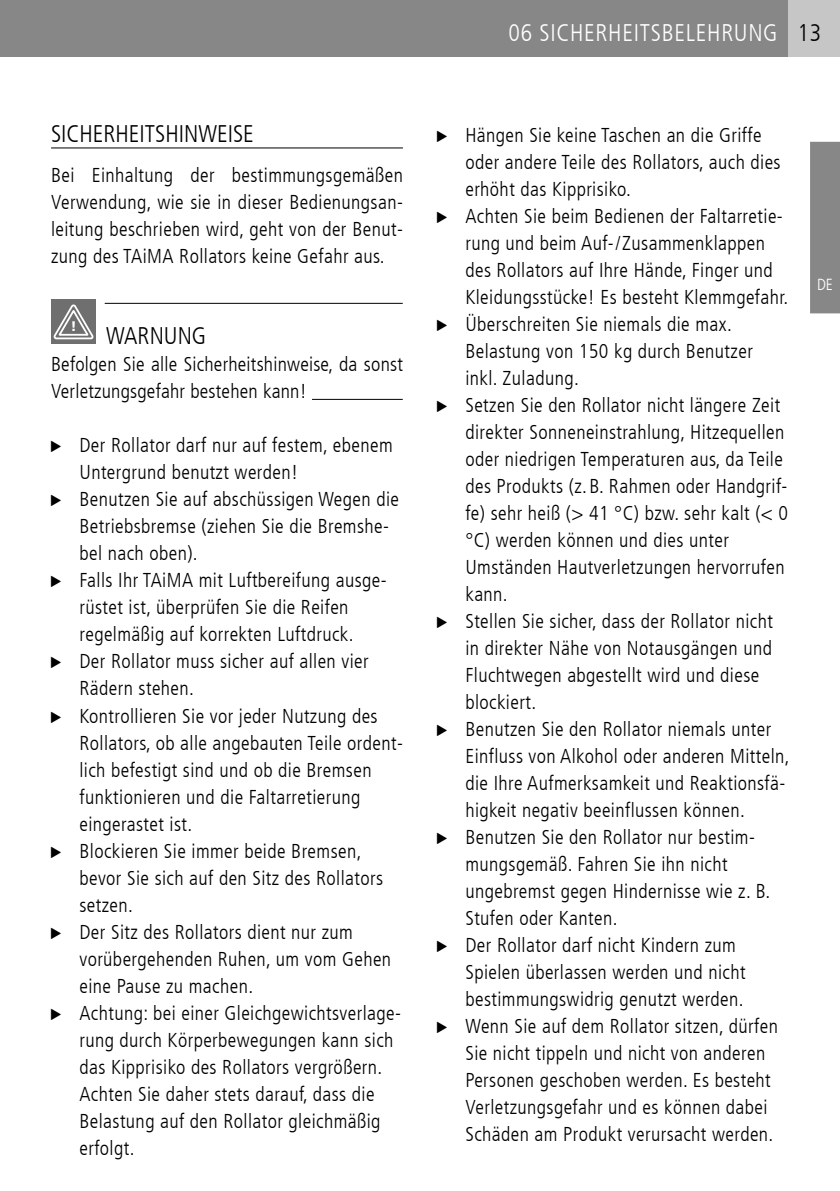
<style>
.page{position:relative;width:840px;height:1191px;background:#fff}
.page>*{position:absolute;margin:0;border:0;box-sizing:border-box;transform-origin:0 0}
.t1{font:300 condensed 24px "Frutiger LT";color:#000}
.t2{font:300 condensed 24px "Frutiger LT";letter-spacing:.03em;color:#fff}
.t3{font:300 condensed 20px/27px "Frutiger LT";letter-spacing:.02em;color:#000;text-align:justify}
.t4{font:300 condensed 16px "Frutiger LT";color:#fff}
.s1{font-family:"Icons South St";font-weight:400;font-stretch:normal;font-size:10px}
</style>
<div class="page">
<div style="left:0;top:0;width:839px;height:57px;background:#878787"></div>
<div style="left:788px;top:0;width:51px;height:57px;background:#c6c6c6"></div>
<div style="left:810px;top:141px;width:29px;height:173px;background:#878787"></div>
<hr style="left:51px;top:147px;width:352px;height:1px;background:#000">
<hr style="left:105px;top:303px;width:297px;height:1px;background:#000">
<hr style="left:312px;top:399px;width:90px;height:1px;background:#000">
<div style="left:51px;top:299px;width:45px;height:45px;background:#706f6f"></div>
<svg style="left:53px;top:304px;width:41px;height:36px"></svg>
<p class="t1" style="left:51px;top:120px;width:204px">SICHERHEITSHINWEISE</p>
<p class="t3" style="left:51px;top:162px;width:353px">Bei Einhaltung der bestimmungsgemäßen Verwendung, wie sie in dieser Bedienungsan&shy;leitung beschrieben wird, geht von der Benut&shy;zung des TAiMA Rollators keine Gefahr aus.</p>
<p class="t1" style="left:106px;top:322px;width:102px">WARNUNG</p>
<p class="t3" style="left:51px;top:351px;width:353px">Befolgen Sie alle Sicherheitshinweise, da sonst<br>Verletzungsgefahr bestehen kann!</p>
<p class="t3" style="left:51px;top:432px;width:343px"><span class="s1">C</span> Der Rollator darf nur auf festem, ebenem</p>
<p class="t3" style="left:79px;top:459px;width:220px">Untergrund benutzt werden!</p>
<p class="t3" style="left:51px;top:486px;width:349px"><span class="s1">C</span> Benutzen Sie auf abschüssigen Wegen die</p>
<p class="t3" style="left:79px;top:513px;width:311px">Betriebsbremse (ziehen Sie die Bremshe-</p>
<p class="t3" style="left:79px;top:540px;width:120px">bel nach oben).</p>
<p class="t3" style="left:51px;top:567px;width:337px"><span class="s1">C</span> Falls Ihr TAiMA mit Luftbereifung ausge-</p>
<p class="t3" style="left:79px;top:594px;width:270px">rüstet ist, überprüfen Sie die Reifen</p>
<p class="t3" style="left:79px;top:621px;width:275px">regelmäßig auf korrekten Luftdruck.</p>
<p class="t3" style="left:51px;top:648px;width:319px"><span class="s1">C</span> Der Rollator muss sicher auf allen vier</p>
<p class="t3" style="left:79px;top:675px;width:116px">Rädern stehen.</p>
<p class="t3" style="left:51px;top:702px;width:328px"><span class="s1">C</span> Kontrollieren Sie vor jeder Nutzung des</p>
<p class="t3" style="left:79px;top:729px;width:325px">Rollators, ob alle angebauten Teile ordent-</p>
<p class="t3" style="left:79px;top:756px;width:293px">lich befestigt sind und ob die Bremsen</p>
<p class="t3" style="left:79px;top:783px;width:282px">funktionieren und die Faltarretierung</p>
<p class="t3" style="left:79px;top:810px;width:114px">eingerastet ist.</p>
<p class="t3" style="left:51px;top:837px;width:312px"><span class="s1">C</span> Blockieren Sie immer beide Bremsen,</p>
<p class="t3" style="left:79px;top:864px;width:305px">bevor Sie sich auf den Sitz des Rollators</p>
<p class="t3" style="left:79px;top:891px;width:55px">setzen.</p>
<p class="t3" style="left:51px;top:918px;width:303px"><span class="s1">C</span> Der Sitz des Rollators dient nur zum</p>
<p class="t3" style="left:79px;top:945px;width:313px">vorübergehenden Ruhen, um vom Gehen</p>
<p class="t3" style="left:79px;top:972px;width:175px">eine Pause zu machen.</p>
<p class="t3" style="left:51px;top:999px;width:351px"><span class="s1">C</span> Achtung: bei einer Gleichgewichtsverlage-</p>
<p class="t3" style="left:79px;top:1026px;width:315px">rung durch Körperbewegungen kann sich</p>
<p class="t3" style="left:79px;top:1053px;width:304px">das Kipprisiko des Rollators vergrößern.</p>
<p class="t3" style="left:79px;top:1080px;width:296px">Achten Sie daher stets darauf, dass die</p>
<p class="t3" style="left:79px;top:1107px;width:302px">Belastung auf den Rollator gleichmäßig</p>
<p class="t3" style="left:79px;top:1134px;width:57px">erfolgt.</p>
<p class="t2" style="left:508px;top:19px;width:270px">06 SICHERHEITSBELEHRUNG</p>
<p class="t1" style="left:797px;top:19px;width:25px">13</p>
<p class="t3" style="left:437px;top:122px;width:326px"><span class="s1">C</span> Hängen Sie keine Taschen an die Griffe</p>
<p class="t3" style="left:465px;top:149px;width:316px">oder andere Teile des Rollators, auch dies</p>
<p class="t3" style="left:465px;top:176px;width:167px">erhöht das Kipprisiko.</p>
<p class="t3" style="left:437px;top:203px;width:347px"><span class="s1">C</span> Achten Sie beim Bedienen der Faltarretie-</p>
<p class="t3" style="left:465px;top:230px;width:301px">rung und beim Auf-/Zusammenklappen</p>
<p class="t3" style="left:465px;top:257px;width:309px">des Rollators auf Ihre Hände, Finger und</p>
<p class="t3" style="left:465px;top:284px;width:324px">Kleidungsstücke! Es besteht Klemmgefahr.</p>
<p class="t3" style="left:437px;top:311px;width:296px"><span class="s1">C</span> Überschreiten Sie niemals die max.</p>
<p class="t3" style="left:465px;top:338px;width:289px">Belastung von 150 kg durch Benutzer</p>
<p class="t3" style="left:465px;top:365px;width:115px">inkl. Zuladung.</p>
<p class="t3" style="left:437px;top:392px;width:344px"><span class="s1">C</span> Setzen Sie den Rollator nicht längere Zeit</p>
<p class="t3" style="left:465px;top:419px;width:320px">direkter Sonneneinstrahlung, Hitzequellen</p>
<p class="t3" style="left:465px;top:446px;width:319px">oder niedrigen Temperaturen aus, da Teile</p>
<p class="t3" style="left:465px;top:473px;width:323px">des Produkts (z.B. Rahmen oder Handgrif-</p>
<p class="t3" style="left:465px;top:500px;width:324px">fe) sehr heiß (&gt; 41 °C) bzw. sehr kalt (&lt; 0</p>
<p class="t3" style="left:465px;top:527px;width:265px">°C) werden können und dies unter</p>
<p class="t3" style="left:465px;top:554px;width:320px">Umständen Hautverletzungen hervorrufen</p>
<p class="t3" style="left:465px;top:581px;width:44px">kann.</p>
<p class="t3" style="left:437px;top:608px;width:337px"><span class="s1">C</span> Stellen Sie sicher, dass der Rollator nicht</p>
<p class="t3" style="left:465px;top:635px;width:308px">in direkter Nähe von Notausgängen und</p>
<p class="t3" style="left:465px;top:662px;width:295px">Fluchtwegen abgestellt wird und diese</p>
<p class="t3" style="left:465px;top:689px;width:72px">blockiert.</p>
<p class="t3" style="left:437px;top:716px;width:335px"><span class="s1">C</span> Benutzen Sie den Rollator niemals unter</p>
<p class="t3" style="left:465px;top:743px;width:325px">Einfluss von Alkohol oder anderen Mitteln,</p>
<p class="t3" style="left:465px;top:770px;width:321px">die Ihre Aufmerksamkeit und Reaktionsfä-</p>
<p class="t3" style="left:465px;top:797px;width:281px">higkeit negativ beeinflussen können.</p>
<p class="t3" style="left:437px;top:824px;width:319px"><span class="s1">C</span> Benutzen Sie den Rollator nur bestim-</p>
<p class="t3" style="left:465px;top:851px;width:264px">mungsgemäß. Fahren Sie ihn nicht</p>
<p class="t3" style="left:465px;top:878px;width:306px">ungebremst gegen Hindernisse wie z. B.</p>
<p class="t3" style="left:465px;top:905px;width:154px">Stufen oder Kanten.</p>
<p class="t3" style="left:437px;top:932px;width:300px"><span class="s1">C</span> Der Rollator darf nicht Kindern zum</p>
<p class="t3" style="left:465px;top:959px;width:281px">Spielen überlassen werden und nicht</p>
<p class="t3" style="left:465px;top:986px;width:280px">bestimmungswidrig genutzt werden.</p>
<p class="t3" style="left:437px;top:1013px;width:342px"><span class="s1">C</span> Wenn Sie auf dem Rollator sitzen, dürfen</p>
<p class="t3" style="left:465px;top:1040px;width:301px">Sie nicht tippeln und nicht von anderen</p>
<p class="t3" style="left:465px;top:1067px;width:307px">Personen geschoben werden. Es besteht</p>
<p class="t3" style="left:465px;top:1094px;width:303px">Verletzungsgefahr und es können dabei</p>
<p class="t3" style="left:465px;top:1121px;width:309px">Schäden am Produkt verursacht werden.</p>
<p class="t4" style="left:816px;top:276px;width:17px">DE</p>
</div>
